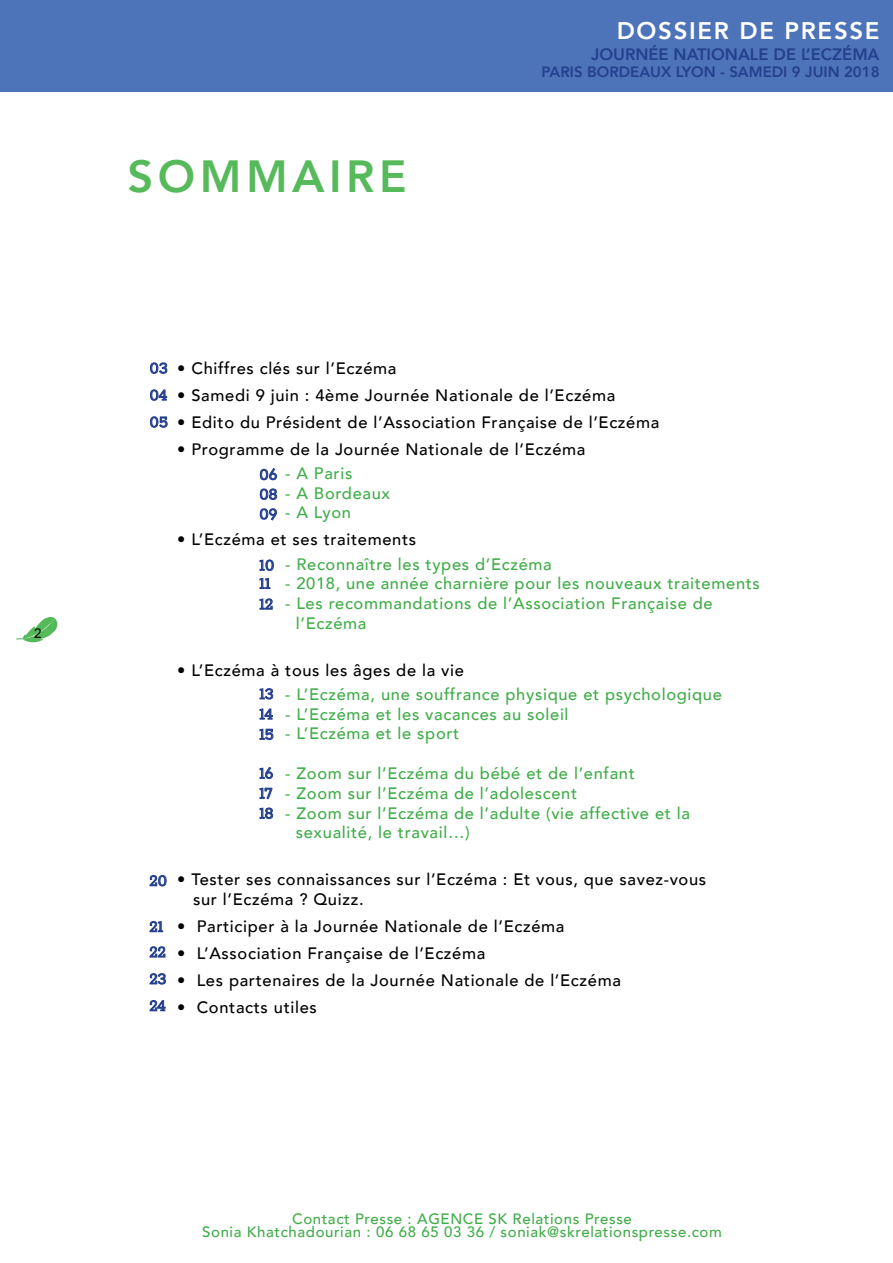
<style>
.page{position:relative;width:893px;height:1263px;background:#fff}
.page>*{position:absolute;margin:0;border:0;box-sizing:border-box;transform-origin:0 0}
.t1{font:800 45px "Avenir";letter-spacing:.1em;color:#56ba5b}
.t2{font:800 24px "Avenir";letter-spacing:.07em;color:#fff}
.t3{font:18px/26.4px "Rokkitt";color:#25408e;text-align:justify}
.t4{font:500 16.5px/19.8px "Avenir";letter-spacing:.04em;color:#000}
.t5{font:500 16.5px/19.8px "Avenir";letter-spacing:.04em;color:#41ad49}
.t6{font:800 16.5px "Avenir";color:#25408e}
.t7{font:500 15px/13.5px "Avenir";letter-spacing:.04em;color:#41ad49;text-align:center}
.t8{font:800 15px "Avenir";color:#25408e}
.t9{font:13.5px "Arial";color:#000}
.s1{font-family:"Rokkitt";font-weight:400;font-size:18px;color:#25408e}
</style>
<div class="page">
<div style="left:0;top:0;width:893px;height:92px;background:#4d73b9"></div>
<svg style="left:16px;top:617px;width:42px;height:26px"></svg>
<svg style="left:150px;top:362px;width:18px;height:12px"></svg>
<svg style="left:150px;top:389px;width:17px;height:12px"></svg>
<svg style="left:150px;top:416px;width:18px;height:12px"></svg>
<svg style="left:259px;top:468px;width:18px;height:13px"></svg>
<svg style="left:259px;top:488px;width:19px;height:12px"></svg>
<svg style="left:259px;top:508px;width:18px;height:13px"></svg>
<svg style="left:259px;top:559px;width:15px;height:12px"></svg>
<svg style="left:259px;top:577px;width:12px;height:12px"></svg>
<svg style="left:259px;top:598px;width:14px;height:12px"></svg>
<svg style="left:259px;top:688px;width:15px;height:12px"></svg>
<svg style="left:259px;top:708px;width:14px;height:12px"></svg>
<svg style="left:259px;top:728px;width:15px;height:12px"></svg>
<svg style="left:259px;top:766px;width:14px;height:14px"></svg>
<svg style="left:259px;top:787px;width:14px;height:12px"></svg>
<svg style="left:259px;top:807px;width:15px;height:12px"></svg>
<svg style="left:149px;top:875px;width:18px;height:12px"></svg>
<svg style="left:149px;top:920px;width:15px;height:12px"></svg>
<svg style="left:149px;top:946px;width:17px;height:12px"></svg>
<svg style="left:149px;top:973px;width:17px;height:12px"></svg>
<svg style="left:149px;top:1000px;width:17px;height:12px"></svg>
<p class="t9" style="left:34px;top:626px;width:9px">2</p>
<h2 class="t2" style="left:617px;top:17px;width:264px">DOSSIER DE PRESSE</h2>
<h1 class="t1" style="left:128px;top:151px;width:280px">SOMMAIRE</h1>
<p class="t6" style="left:591px;top:46px;width:290px">JOURNÉE NATIONALE DE L’ECZÉMA</p>
<p class="t8" style="left:542px;top:63px;width:339px">PARIS BORDEAUX LYON - SAMEDI 9 JUIN 2018</p>
<p class="t3" style="left:149px;top:353px;width:20px;line-height:27px">03<br>04<br>05</p>
<p class="t3" style="left:149px;top:866px;width:19px">20</p>
<p class="t3" style="left:149px;top:912px;width:18px;text-align:left">21<br>22<br>23<br>24</p>
<p class="t4" style="left:177px;top:360px;width:221px">• Chiffres clés sur l’Eczéma</p>
<p class="t4" style="left:177px;top:387px;width:440px">• Samedi 9 juin : 4ème Journée Nationale de l’Eczéma</p>
<p class="t4" style="left:177px;top:414px;width:484px">• Edito du Président de l’Association Française de l’Eczéma</p>
<p class="t4" style="left:177px;top:441px;width:410px">• Programme de la Journée Nationale de l’Eczéma</p>
<p class="t5" style="left:285px;top:465px;width:69px">- A Paris</p>
<p class="t5" style="left:285px;top:505px;width:67px">- A Lyon</p>
<p class="t4" style="left:177px;top:532px;width:240px">• L’Eczéma et ses traitements</p>
<p class="t5" style="left:285px;top:556px;width:268px">- Reconnaître les types d’Eczéma</p>
<p class="t5" style="left:285px;top:575px;width:476px">- 2018, une année charnière pour les nouveaux traitements</p>
<p class="t5" style="left:296px;top:595px;width:418px;text-indent:-10px">- Les recommandations de l’Association Française de l’Eczéma</p>
<p class="t4" style="left:177px;top:662px;width:288px">• L’Eczéma à tous les âges de la vie</p>
<p class="t5" style="left:285px;top:686px;width:438px">- L’Eczéma, une souffrance physique et psychologique</p>
<p class="t5" style="left:285px;top:706px;width:285px">- L’Eczéma et les vacances au soleil</p>
<p class="t5" style="left:285px;top:725px;width:176px">- L’Eczéma et le sport</p>
<p class="t5" style="left:285px;top:765px;width:351px">- Zoom sur l’Eczéma du bébé et de l’enfant</p>
<p class="t5" style="left:285px;top:785px;width:293px">- Zoom sur l’Eczéma de l’adolescent</p>
<p class="t5" style="left:296px;top:805px;width:396px;text-indent:-10px">- Zoom sur l’Eczéma de l’adulte (vie affective et la sexualité, le travail…)</p>
<p class="t4" style="left:193px;top:871px;width:515px;text-indent:-16px">• Tester ses connaissances sur l’Eczéma : Et vous, que savez-vous sur l’Eczéma ? Quizz.</p>
<p class="t4" style="left:177px;top:918px;width:389px">• Participer à la Journée Nationale de l’Eczéma</p>
<p class="t4" style="left:177px;top:945px;width:310px">• L’Association Française de l’Eczéma</p>
<p class="t4" style="left:177px;top:972px;width:445px">• Les partenaires de la Journée Nationale de l’Eczéma</p>
<p class="t4" style="left:177px;top:999px;width:141px">• Contacts utiles</p>
<p class="t3" style="left:259px;top:460px;width:19px">06</p>
<p class="t5" style="left:259px;top:485px;width:132px"><span class="s1">08</span> - A Bordeaux</p>
<p class="t3" style="left:259px;top:500px;width:19px">09</p>
<p class="t3" style="left:259px;top:555px;width:17px;line-height:18.1px">10<br>11</p>
<p class="t3" style="left:259px;top:590px;width:15px">12</p>
<p class="t3" style="left:259px;top:683px;width:16px;line-height:20.2px">13<br>14<br>15</p>
<p class="t3" style="left:259px;top:762px;width:15px;line-height:20px">16<br>17<br>18</p>
<p class="t7" style="left:202px;top:1213px;width:521px">Contact Presse : AGENCE SK Relations Presse<br>Sonia Khatchadourian : 06 68 65 03 36 / soniak@skrelationspresse.com</p>
</div>
